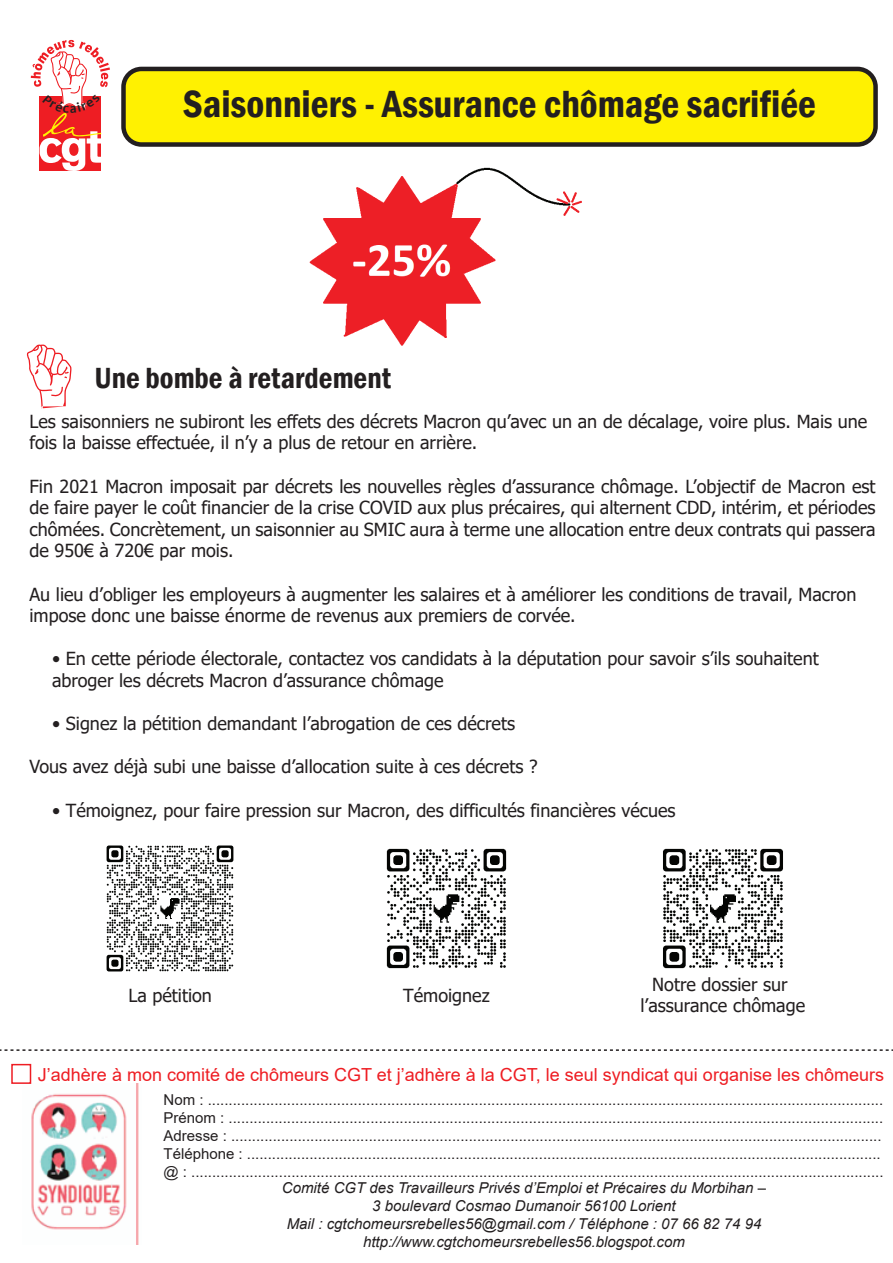
<style>
.page{position:relative;width:893px;height:1263px;background:#fff}
.page>*{position:absolute;margin:0;border:0;box-sizing:border-box;transform-origin:0 0}
.t1{font:600 condensed 38.85px "Franklin Gothic";color:#231f20}
.t2{font:600 condensed 30px "Franklin Gothic";color:#231f20}
.t3{font:18px/21.6px "Tahoma";color:#231f20}
.t4{font:18px "Arial";color:#ee1d23}
.t5{font:15px/18px "Arial";color:#231f20}
.t6{font:italic 15px/18px "Arial";color:#231f20;text-align:center}
</style>
<div class="page">
<svg style="left:26px;top:344px;width:46px;height:65px"></svg>
<svg style="left:0;top:1049px;width:893px;height:2px"></svg>
<img style="left:31px;top:1083px;width:108px;height:161px">
<div style="left:11px;top:1064px;width:20px;height:20px;border:2px solid #ee1d23"></div>
<div style="left:123px;top:69px;width:753px;height:75px;background:#fff101;border-radius:18px"></div>
<div style="left:121px;top:67px;width:757px;height:80px;border:4px solid #231f20;border-radius:18px"></div>
<img style="left:309px;top:167px;width:273px;height:179px">
<img style="left:106px;top:845px;width:128px;height:127px">
<img style="left:663px;top:848px;width:120px;height:121px">
<img style="left:386px;top:848px;width:121px;height:121px">
<svg style="left:31px;top:40px;width:79px;height:131px"></svg>
<h1 class="t1" style="left:183px;top:78px;width:635px">Saisonniers - Assurance chômage sacrifiée</h1>
<h2 class="t2" style="left:94px;top:358px;width:298px">Une bombe à retardement</h2>
<p class="t3" style="left:29px;top:411px;width:839px">Les saisonniers ne subiront les effets des décrets Macron qu’avec un an de décalage, voire plus. Mais une fois la baisse effectuée, il n’y a plus de retour en arrière.</p>
<p class="t3" style="left:29px;top:476px;width:848px;text-align:justify">Fin 2021 Macron imposait par décrets les nouvelles règles d’assurance chômage. L’objectif de Macron est de faire payer le coût financier de la crise COVID aux plus précaires, qui alternent CDD, intérim, et périodes chômées. Concrètement, un saisonnier au SMIC aura à terme une allocation entre deux contrats qui passera de 950€ à 720€ par mois.</p>
<p class="t3" style="left:29px;top:584px;width:828px">Au lieu d’obliger les employeurs à augmenter les salaires et à améliorer les conditions de travail, Macron impose donc une baisse énorme de revenus aux premiers de corvée.</p>
<p class="t3" style="left:52px;top:649px;width:768px">• En cette période électorale, contactez vos candidats à la députation pour savoir s’ils souhaitent abroger les décrets Macron d’assurance chômage</p>
<p class="t3" style="left:52px;top:714px;width:465px">• Signez la pétition demandant l’abrogation de ces décrets</p>
<p class="t3" style="left:29px;top:757px;width:510px">Vous avez déjà subi une baisse d’allocation suite à ces décrets ?</p>
<p class="t3" style="left:52px;top:800px;width:625px">• Témoignez, pour faire pression sur Macron, des difficultés financières vécues</p>
<p class="t3" style="left:128px;top:985px;width:85px">La pétition</p>
<p class="t3" style="left:403px;top:985px;width:88px">Témoignez</p>
<p class="t3" style="left:640px;top:974px;width:166px;text-align:center">Notre dossier sur l’assurance chômage</p>
<p class="t4" style="left:38px;top:1062px;width:848px">J’adhère à mon comité de chômeurs CGT et j’adhère à la CGT, le seul syndicat qui organise les chômeurs</p>
<p class="t5" style="left:164px;top:1090px;width:721px">Nom : ..................................................................................................................................................................<br>Prénom : .............................................................................................................................................................<br>Adresse : ............................................................................................................................................................<br>Téléphone : ........................................................................................................................................................ @ : ......................................................................................................................................................................</p>
<p class="t6" style="left:282px;top:1179px;width:486px">Comité CGT des Travailleurs Privés d’Emploi et Précaires du Morbihan – 3 boulevard Cosmao Dumanoir 56100 Lorient<br>Mail : cgtchomeursrebelles56@gmail.com / Téléphone : 07 66 82 74 94 http://www.cgtchomeursrebelles56.blogspot.com</p>
</div>
